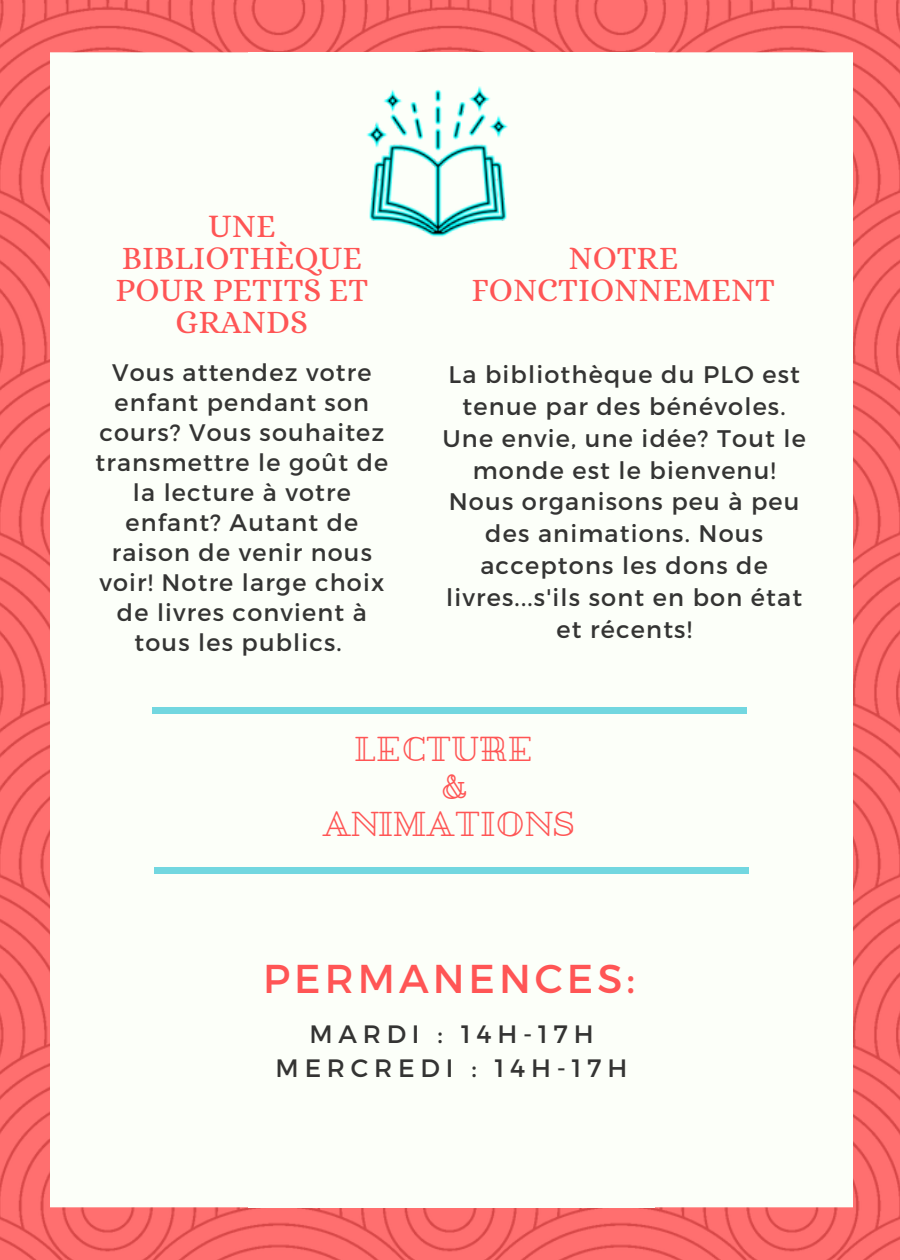
<style>
.page{position:relative;width:900px;height:1260px;background:#fff}
.page>*{position:absolute;margin:0;border:0;box-sizing:border-box;transform-origin:0 0}
.t1{font:40.25px "Montserrat";letter-spacing:.1em;color:#f55}
.t2{font:33.5px/37.5px "Pirou";color:#f55;text-align:center}
.t3{font:33px/32px "Alice";color:#f55;text-align:center}
.t4{font:25.25px/33.8px "Montserrat";letter-spacing:.23em;color:#343433;text-align:center}
.t5{font:24px/30px "Montserrat";letter-spacing:.05em;color:#343433;text-align:center}
</style>
<div class="page">
<img style="left:0;top:0;width:900px;height:1260px">
<svg style="left:50px;top:52px;width:198px;height:375px"></svg>
<div style="left:248px;top:52px;width:406px;height:385px;background:#fcfff9"></div>
<svg style="left:654px;top:52px;width:199px;height:375px"></svg>
<div style="left:50px;top:427px;width:209px;height:405px;background:#fcfff9"></div>
<div style="left:248px;top:427px;width:406px;height:405px;background:#fcfff9"></div>
<div style="left:644px;top:427px;width:209px;height:405px;background:#fcfff9"></div>
<svg style="left:50px;top:832px;width:198px;height:375px"></svg>
<div style="left:248px;top:822px;width:406px;height:385px;background:#fcfff9"></div>
<svg style="left:644px;top:832px;width:209px;height:375px"></svg>
<div style="left:153px;top:708px;width:594px;height:5px;background:#72d7e0"></div>
<div style="left:154px;top:868px;width:594px;height:5px;background:#72d7e0"></div>
<img style="left:366px;top:86px;width:142px;height:151px">
<h3 class="t3" style="left:116px;top:210px;width:254px">UNE<br>BIBLIOTHÈQUE<br>POUR PETITS ET<br>GRANDS</h3>
<p class="t5" style="left:95px;top:356px;width:294px">Vous attendez votre enfant pendant son cours? Vous souhaitez transmettre le goût de la lecture à votre enfant? Autant de raison de venir nous voir! Notre large choix de livres convient à tous les publics.</p>
<h3 class="t3" style="left:472px;top:242px;width:305px">NOTRE<br>FONCTIONNEMENT</h3>
<p class="t5" style="left:442px;top:357px;width:365px;line-height:32px">La bibliothèque du PLO est tenue par des bénévoles.<br>Une envie, une idée? Tout le monde est le bienvenu!<br>Nous organisons peu à peu des animations. Nous acceptons les dons de livres...s'ils sont en bon état et récents!</p>
<h2 class="t2" style="left:322px;top:732px;width:255px">LECTURE<br>&amp;<br>ANIMATIONS</h2>
<h1 class="t1" style="left:263px;top:953px;width:373px">PERMANENCES:</h1>
<p class="t4" style="left:276px;top:1016px;width:353px">MARDI : 14H-17H<br>MERCREDI : 14H-17H</p>
</div>
